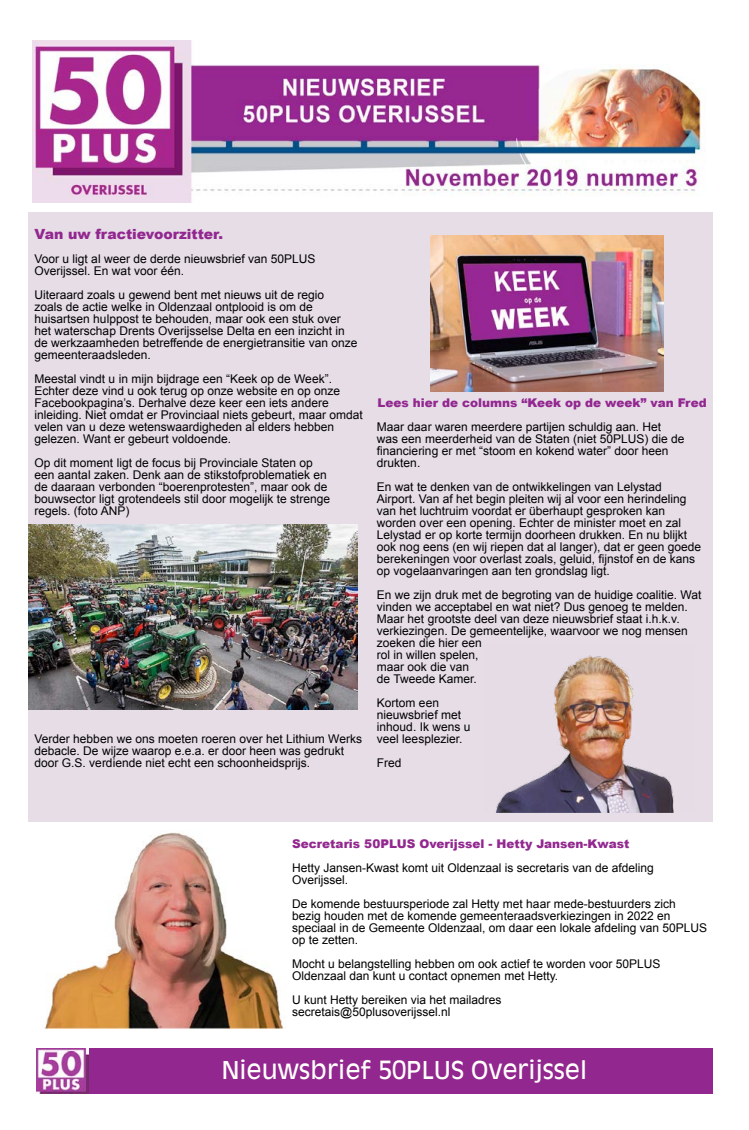
<style>
.page{position:relative;width:749px;height:1130px;background:#fff}
.page>*{position:absolute;margin:0;border:0;box-sizing:border-box;transform-origin:0 0}
.t1{font:24px "Antique Olive";color:#fffffb}
.t2{font:900 14px "Arial";color:#92278f}
.t3{font:12px/12px "Arial";color:#000}
.t4{font:900 12px "Arial";color:#92278f}
</style>
<div class="page">
<div style="left:36px;top:1048px;width:677px;height:45px;background:#92278f"></div>
<img style="left:36px;top:1048px;width:52px;height:45px">
<div style="left:29px;top:212px;width:684px;height:609px;background:#e6dde7"></div>
<img style="left:496px;top:655px;width:178px;height:157px">
<img style="left:45px;top:832px;width:238px;height:195px">
<img style="left:33px;top:40px;width:672px;height:163px">
<img style="left:29px;top:524px;width:329px;height:185px">
<img style="left:430px;top:236px;width:234px;height:155px">
<p class="t2" style="left:35px;top:223px;width:190px">Van uw fractievoorzitter.</p>
<p class="t3" style="left:35px;top:252px;width:282px">Voor u ligt al weer de derde nieuwsbrief van 50PLUS<br>Overijssel. En wat voor één.</p>
<p class="t3" style="left:35px;top:288px;width:324px">Uiteraard zoals u gewend bent met nieuws uit de regio<br>zoals de actie welke in Oldenzaal ontplooid is om de huisartsen hulppost te behouden, maar ook een stuk over het waterschap Drents Overijsselse Delta en een inzicht in de werkzaamheden betreffende de energietransitie van onze gemeenteraadsleden.</p>
<p class="t3" style="left:35px;top:372px;width:330px">Meestal vindt u in mijn bijdrage een “Keek op de Week”.<br>Echter deze vind u ook terug op onze website en op onze Facebookpagina’s. Derhalve deze keer een iets andere inleiding. Niet omdat er Provinciaal niets gebeurt, maar omdat velen van u deze wetenswaardigheden al elders hebben gelezen. Want er gebeurt voldoende.</p>
<p class="t3" style="left:35px;top:456px;width:297px">Op dit moment ligt de focus bij Provinciale Staten op een aantal zaken. Denk aan de stikstofproblematiek en de daaraan verbonden “boerenprotesten”, maar ook de bouwsector ligt grotendeels stil door mogelijk te strenge regels. (foto ANP)</p>
<p class="t3" style="left:35px;top:732px;width:329px">Verder hebben we ons moeten roeren over het Lithium Werks debacle. De wijze waarop e.e.a. er door heen was gedrukt door G.S. verdiende niet echt een schoonheidsprijs.</p>
<p class="t4" style="left:377px;top:394px;width:331px">Lees hier de columns “Keek op de week” van Fred</p>
<p class="t3" style="left:377px;top:420px;width:309px">Maar daar waren meerdere partijen schuldig aan. Het was een meerderheid van de Staten (niet 50PLUS) die de financiering er met “stoom en kokend water” door heen drukten.</p>
<p class="t3" style="left:377px;top:480px;width:326px">En wat te denken van de ontwikkelingen van Lelystad Airport. Van af het begin pleiten wij al voor een herindeling van het luchtruim voordat er überhaupt gesproken kan worden over een opening. Echter de minister moet en zal Lelystad er op korte termijn doorheen drukken. En nu blijkt ook nog eens (en wij riepen dat al langer), dat er geen goede berekeningen voor overlast zoals, geluid, fijnstof en de kans op vogelaanvaringen aan ten grondslag ligt.</p>
<p class="t3" style="left:377px;top:588px;width:326px">En we zijn druk met de begroting van de huidige coalitie. Wat vinden we acceptabel en wat niet? Dus genoeg te melden.<br>Maar het grootste deel van deze nieuwsbrief staat i.h.k.v. verkiezingen. De gemeentelijke, waarvoor we nog mensen zoeken die hier een<br>rol in willen spelen,<br>maar ook die van<br>de Tweede Kamer.</p>
<p class="t3" style="left:377px;top:696px;width:95px">Kortom een nieuwsbrief met inhoud. Ik wens u veel leesplezier.</p>
<p class="t3" style="left:377px;top:756px;width:26px">Fred</p>
<p class="t4" style="left:292px;top:835px;width:339px">Secretaris 50PLUS Overijssel - Hetty Jansen-Kwast</p>
<p class="t3" style="left:292px;top:862px;width:363px">Hetty Jansen-Kwast komt uit Oldenzaal is secretaris van de afdeling<br>Overijssel.</p>
<p class="t3" style="left:292px;top:898px;width:416px">De komende bestuursperiode zal Hetty met haar mede-bestuurders zich bezig houden met de komende gemeenteraadsverkiezingen in 2022 en speciaal in de Gemeente Oldenzaal, om daar een lokale afdeling van 50PLUS op te zetten.</p>
<p class="t3" style="left:292px;top:958px;width:370px">Mocht u belangstelling hebben om ook actief te worden voor 50PLUS<br>Oldenzaal dan kunt u contact opnemen met Hetty.</p>
<p class="t3" style="left:292px;top:994px;width:211px">U kunt Hetty bereiken via het mailadres secretais@50plusoverijssel.nl</p>
<h1 class="t1" style="left:222px;top:1054px;width:366px">Nieuwsbrief 50PLUS Overijssel</h1>
</div>
